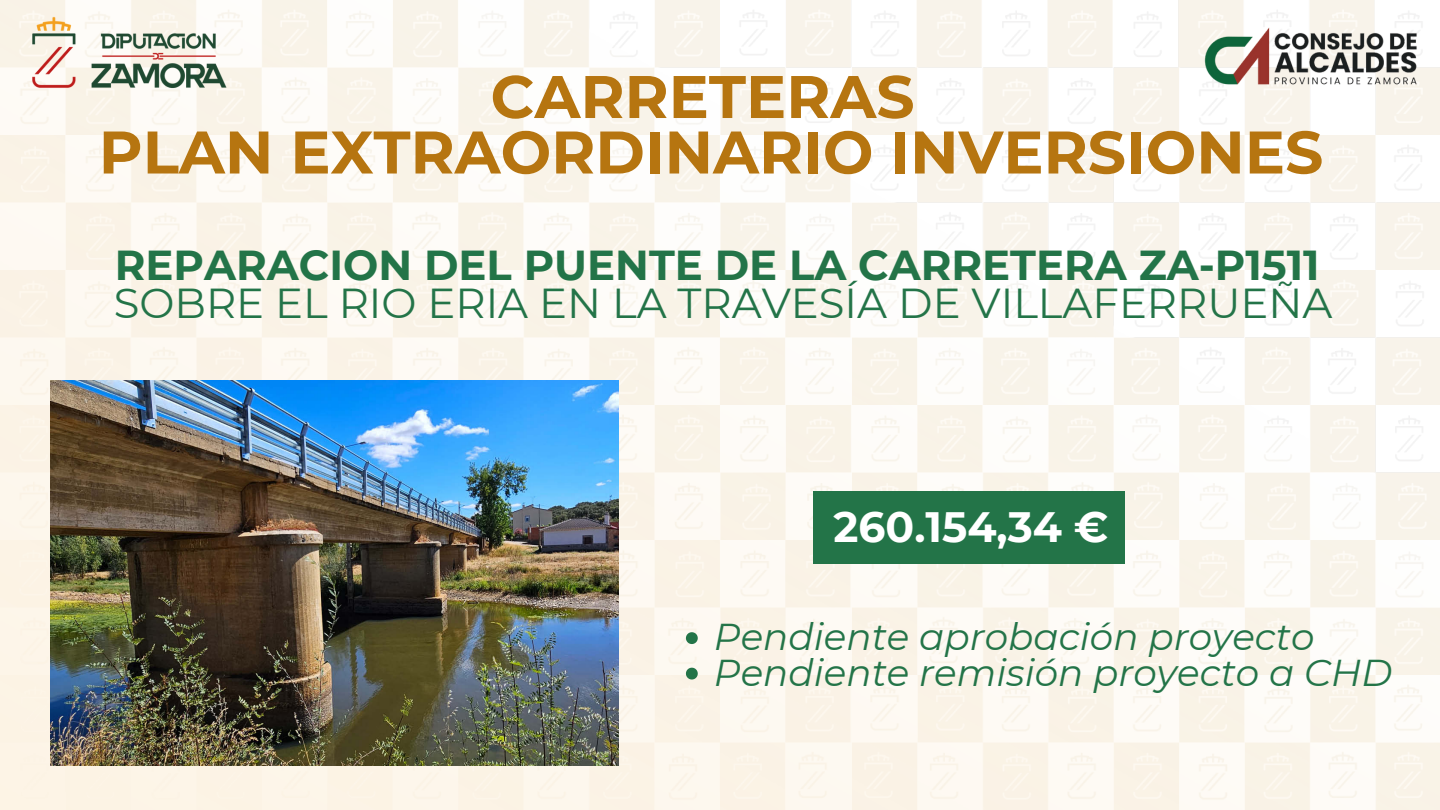
<style>
.page{position:relative;width:1440px;height:810px;background:#fff}
.page>*{position:absolute;margin:0;border:0;box-sizing:border-box;transform-origin:0 0}
.t1{font:700 60px/55.5px "Montserrat";color:#b67510;text-align:center}
.t2{font:700 42.4px "Montserrat";color:#fff}
.t3{font:41.8px "Montserrat";color:#237448}
.t4{font:700 41.8px "Montserrat";color:#237448}
.t5{font:italic 37.3px "Montserrat";color:#237448}
</style>
<div class="page">
<img style="left:0;top:0;width:1440px;height:810px">
<img style="left:9px;top:12px;width:236px;height:90px">
<img style="left:1177px;top:21px;width:263px;height:72px">
<div style="left:813px;top:491px;width:312px;height:73px;background:#237448"></div>
<img style="left:50px;top:380px;width:569px;height:386px">
<svg style="left:686px;top:632px;width:12px;height:12px"></svg>
<svg style="left:686px;top:668px;width:12px;height:12px"></svg>
<h1 class="t1" style="left:99px;top:69px;width:1226px">CARRETERAS<br>PLAN EXTRAORDINARIO INVERSIONES</h1>
<p class="t4" style="left:115px;top:239px;width:1206px">REPARACION DEL PUENTE DE LA CARRETERA ZA-P1511</p>
<p class="t3" style="left:114px;top:278px;width:1220px">SOBRE EL RIO ERIA EN LA TRAVESÍA DE VILLAFERRUEÑA</p>
<p class="t2" style="left:834px;top:501px;width:277px">260.154,34 €</p>
<h2 class="t5" style="left:714px;top:614px;width:602px">Pendiente aprobación proyecto</h2>
<p class="t5" style="left:714px;top:650px;width:680px">Pendiente remisión proyecto a CHD</p>
</div>
